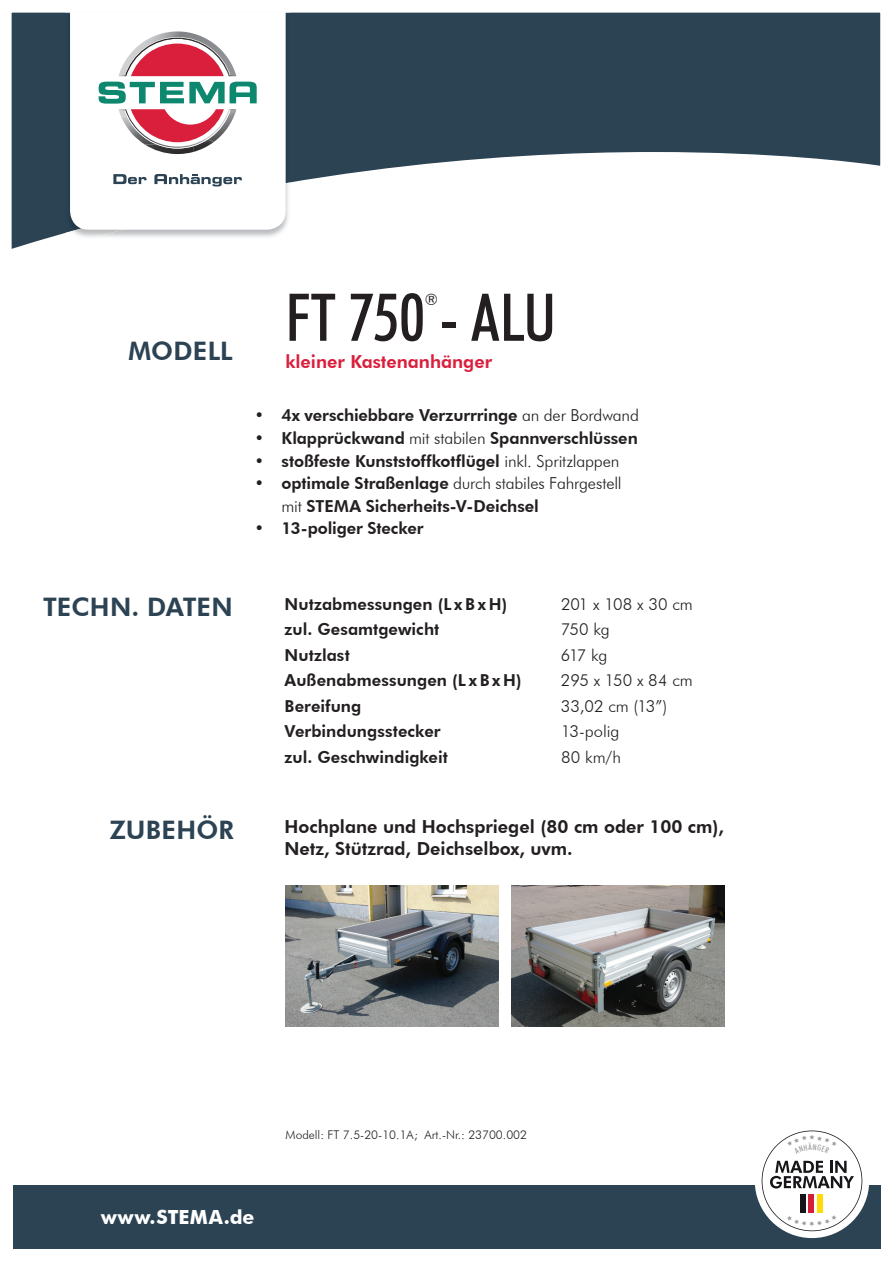
<style>
.page{position:relative;width:893px;height:1263px;background:#fff}
.page>*{position:absolute;margin:0;border:0;box-sizing:border-box;transform-origin:0 0}
.t1{font:500 condensed 66px "Futura BT";color:#231f20}
.t2{font:800 25.5px "Futura BT";letter-spacing:.005em;color:#2c4354}
.t3{font:700 19.5px "Futura BT";letter-spacing:.02em;color:#fff}
.t4{font:800 18px/21.6px "Futura BT";color:#231f20}
.t5{font:800 18px "Futura BT";color:#da1f3d}
.t6{font:800 16.5px/22.5px "Futura BT";color:#231f20}
.t7{font:300 16.5px "Futura BT";letter-spacing:-.01em;color:#231f20}
.t8{font:500 condensed 15.75px "Futura BT";color:#231f20}
.t9{font:300 12px "Futura BT";color:#231f20}
.s1{font-weight:300}
</style>
<div class="page">
<svg style="left:11px;top:12px;width:870px;height:237px;fill:#2c4354"></svg>
<img style="left:65px;top:12px;width:225px;height:227px">
<svg style="left:70px;top:12px;width:216px;height:218px"></svg>
<svg style="left:92px;top:31px;width:171px;height:123px"></svg>
<svg style="left:113px;top:174px;width:34px;height:10px"></svg>
<svg style="left:154px;top:174px;width:88px;height:12px"></svg>
<div style="left:13px;top:1185px;width:867px;height:64px;background:#2c4354"></div>
<div style="left:755px;top:1124px;width:114px;height:114px;background:#fff;border-radius:50%"></div>
<img style="left:286px;top:885px;width:213px;height:142px">
<img style="left:512px;top:885px;width:213px;height:142px">
<svg style="left:762px;top:1130px;width:100px;height:101px"></svg>
<h2 class="t2" style="left:128px;top:335px;width:106px">MODELL</h2>
<h1 class="t1" style="left:285px;top:277px;width:272px">FT 750 - ALU</h1>
<p class="t8" style="left:425px;top:290px;width:15px">®</p>
<p class="t5" style="left:285px;top:350px;width:208px">kleiner Kastenanhänger</p>
<p class="t6" style="left:255px;top:404px;width:386px">• 4x verschiebbare Verzurrringe <span class="s1">an der Bordwand</span></p>
<p class="t6" style="left:255px;top:427px;width:385px">• Klapprückwand <span class="s1">mit stabilen</span> Spannverschlüssen</p>
<p class="t6" style="left:255px;top:449px;width:366px">• stoßfeste Kunststoffkotflügel <span class="s1">inkl. Spritzlappen</span></p>
<p class="t6" style="left:282px;top:472px;width:342px;text-indent:-27px">• optimale Straßenlage <span class="s1">durch stabiles Fahrgestell mit</span> STEMA Sicherheits-V-Deichsel</p>
<p class="t6" style="left:255px;top:517px;width:170px">• 13-poliger Stecker</p>
<h2 class="t2" style="left:43px;top:592px;width:191px">TECHN. DATEN</h2>
<h2 class="t2" style="left:110px;top:814px;width:126px">ZUBEHÖR</h2>
<p class="t6" style="left:285px;top:592px;width:224px">Nutzabmessungen (L x B x H)</p>
<p class="t7" style="left:561px;top:594px;width:133px">201 x 108 x 30 cm</p>
<p class="t6" style="left:285px;top:618px;width:156px">zul. Gesamtgewicht</p>
<p class="t7" style="left:561px;top:619px;width:50px">750 kg</p>
<p class="t6" style="left:285px;top:643px;width:67px">Nutzlast</p>
<p class="t7" style="left:561px;top:645px;width:48px">617 kg</p>
<p class="t6" style="left:285px;top:669px;width:239px">Außenabmessungen (L x B x H)</p>
<p class="t7" style="left:561px;top:670px;width:134px">295 x 150 x 84 cm</p>
<p class="t6" style="left:285px;top:694px;width:78px">Bereifung</p>
<p class="t7" style="left:561px;top:696px;width:108px">33,02 cm (13”)</p>
<p class="t6" style="left:285px;top:720px;width:158px">Verbindungsstecker</p>
<p class="t7" style="left:561px;top:721px;width:60px">13-polig</p>
<p class="t6" style="left:285px;top:745px;width:165px">zul. Geschwindigkeit</p>
<p class="t7" style="left:561px;top:747px;width:62px">80 km/h</p>
<p class="t4" style="left:285px;top:816px;width:441px">Hochplane und Hochspriegel (80 cm oder 100 cm),<br>Netz, Stützrad, Deichselbox, uvm.</p>
<p class="t9" style="left:286px;top:1127px;width:243px">Modell: FT 7.5-20-10.1A; Art.-Nr.: 23700.002</p>
<p class="t3" style="left:101px;top:1205px;width:155px">www.STEMA.de</p>
</div>
